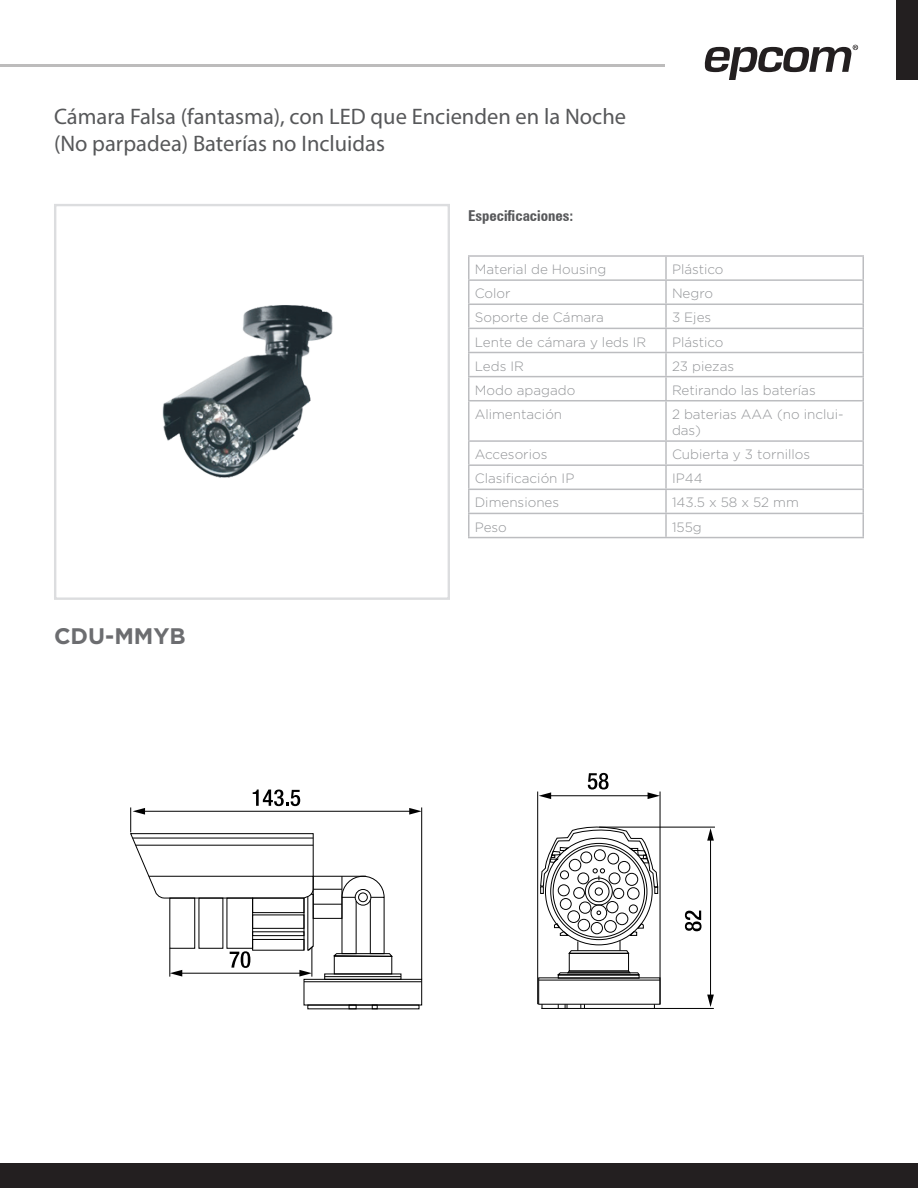
<style>
.page{position:relative;width:918px;height:1188px;background:#fff}
.page>*{position:absolute;margin:0;border:0;box-sizing:border-box;transform-origin:0 0}
.t1{font:22.5px/27px "Myriad Pro";color:#57585a}
.t2{font:700 22.5px "Gotham";color:#6c6d70}
.t3{font:700 condensed 15px "Zurich BT";color:#57585a}
.t4{font:300 13.5px/16.2px "Gotham";color:#939598}
</style>
<div class="page">
<div style="left:896px;top:0;width:22px;height:79px;background:#231f20"></div>
<div style="left:0;top:1164px;width:917px;height:24px;background:#231f20"></div>
<hr style="left:0;top:64px;width:664px;height:3px;background:#231f20">
<svg style="left:704px;top:45px;width:154px;height:34px"></svg>
<hr style="left:468px;top:255px;width:198px;height:2px;background:#bcbdc0">
<hr style="left:468px;top:257px;width:2px;height:22px;background:#bcbdc0">
<hr style="left:666px;top:255px;width:198px;height:2px;background:#bcbdc0">
<hr style="left:665px;top:257px;width:2px;height:22px;background:#bcbdc0">
<hr style="left:862px;top:257px;width:2px;height:22px;background:#bcbdc0">
<hr style="left:468px;top:279px;width:198px;height:2px;background:#bcbdc0">
<hr style="left:468px;top:281px;width:2px;height:23px;background:#bcbdc0">
<hr style="left:666px;top:279px;width:198px;height:2px;background:#bcbdc0">
<hr style="left:665px;top:281px;width:2px;height:23px;background:#bcbdc0">
<hr style="left:862px;top:281px;width:2px;height:23px;background:#bcbdc0">
<hr style="left:468px;top:304px;width:198px;height:1px;background:#bcbdc0">
<hr style="left:468px;top:305px;width:2px;height:23px;background:#bcbdc0">
<hr style="left:666px;top:304px;width:198px;height:1px;background:#bcbdc0">
<hr style="left:665px;top:305px;width:2px;height:23px;background:#bcbdc0">
<hr style="left:862px;top:305px;width:2px;height:23px;background:#bcbdc0">
<hr style="left:468px;top:328px;width:198px;height:1px;background:#bcbdc0">
<hr style="left:468px;top:329px;width:2px;height:23px;background:#bcbdc0">
<hr style="left:666px;top:328px;width:198px;height:1px;background:#bcbdc0">
<hr style="left:665px;top:329px;width:2px;height:23px;background:#bcbdc0">
<hr style="left:862px;top:329px;width:2px;height:23px;background:#bcbdc0">
<hr style="left:468px;top:352px;width:198px;height:1px;background:#bcbdc0">
<hr style="left:468px;top:353px;width:2px;height:23px;background:#bcbdc0">
<hr style="left:666px;top:352px;width:198px;height:1px;background:#bcbdc0">
<hr style="left:665px;top:353px;width:2px;height:23px;background:#bcbdc0">
<hr style="left:862px;top:353px;width:2px;height:23px;background:#bcbdc0">
<hr style="left:468px;top:376px;width:198px;height:1px;background:#bcbdc0">
<hr style="left:468px;top:377px;width:2px;height:23px;background:#bcbdc0">
<hr style="left:666px;top:376px;width:198px;height:1px;background:#bcbdc0">
<hr style="left:665px;top:377px;width:2px;height:23px;background:#bcbdc0">
<hr style="left:862px;top:377px;width:2px;height:23px;background:#bcbdc0">
<hr style="left:468px;top:400px;width:198px;height:1px;background:#bcbdc0">
<hr style="left:468px;top:401px;width:2px;height:39px;background:#bcbdc0">
<hr style="left:666px;top:400px;width:198px;height:1px;background:#bcbdc0">
<hr style="left:665px;top:401px;width:2px;height:39px;background:#bcbdc0">
<hr style="left:862px;top:401px;width:2px;height:39px;background:#bcbdc0">
<hr style="left:468px;top:440px;width:198px;height:2px;background:#bcbdc0">
<hr style="left:468px;top:442px;width:2px;height:22px;background:#bcbdc0">
<hr style="left:666px;top:440px;width:198px;height:2px;background:#bcbdc0">
<hr style="left:665px;top:442px;width:2px;height:22px;background:#bcbdc0">
<hr style="left:862px;top:442px;width:2px;height:22px;background:#bcbdc0">
<hr style="left:468px;top:464px;width:198px;height:2px;background:#bcbdc0">
<hr style="left:468px;top:466px;width:2px;height:23px;background:#bcbdc0">
<hr style="left:666px;top:464px;width:198px;height:2px;background:#bcbdc0">
<hr style="left:665px;top:466px;width:2px;height:23px;background:#bcbdc0">
<hr style="left:862px;top:466px;width:2px;height:23px;background:#bcbdc0">
<hr style="left:468px;top:489px;width:198px;height:1px;background:#bcbdc0">
<hr style="left:468px;top:490px;width:2px;height:23px;background:#bcbdc0">
<hr style="left:666px;top:489px;width:198px;height:1px;background:#bcbdc0">
<hr style="left:665px;top:490px;width:2px;height:23px;background:#bcbdc0">
<hr style="left:862px;top:490px;width:2px;height:23px;background:#bcbdc0">
<hr style="left:468px;top:513px;width:198px;height:1px;background:#bcbdc0">
<hr style="left:468px;top:514px;width:2px;height:23px;background:#bcbdc0">
<hr style="left:666px;top:513px;width:198px;height:1px;background:#bcbdc0">
<hr style="left:665px;top:514px;width:2px;height:23px;background:#bcbdc0">
<hr style="left:862px;top:514px;width:2px;height:23px;background:#bcbdc0">
<hr style="left:468px;top:537px;width:198px;height:1px;background:#bcbdc0">
<hr style="left:666px;top:537px;width:198px;height:1px;background:#bcbdc0">
<img style="left:162px;top:305px;width:171px;height:173px">
<div style="left:54px;top:204px;width:396px;height:396px;border:2px solid #dcdddf"></div>
<div style="left:304px;top:979px;width:118px;height:26px;border:1px solid #000"></div>
<div style="left:308px;top:1005px;width:111px;height:4px;border:1px solid #000"></div>
<svg style="left:349px;top:1005px;width:7px;height:4px"></svg>
<svg style="left:372px;top:1005px;width:5px;height:4px"></svg>
<hr style="left:304px;top:981px;width:118px;height:1px;background:#000">
<hr style="left:325px;top:976px;width:76px;height:1px;background:#000">
<hr style="left:421px;top:807px;width:1px;height:172px;background:#000">
<hr style="left:143px;top:811px;width:269px;height:1px;background:#000">
<svg style="left:409px;top:808px;width:13px;height:7px"></svg>
<svg style="left:130px;top:790px;width:262px;height:187px"></svg>
<div style="left:558px;top:885px;width:11px;height:11px;border:1px solid #000;border-radius:50%"></div>
<div style="left:574px;top:887px;width:11px;height:11px;border:1px solid #000;border-radius:50%"></div>
<div style="left:560px;top:898px;width:11px;height:12px;border:1px solid #000;border-radius:50%"></div>
<div style="left:627px;top:888px;width:12px;height:11px;border:1px solid #000;border-radius:50%"></div>
<div style="left:613px;top:888px;width:11px;height:11px;border:1px solid #000;border-radius:50%"></div>
<div style="left:579px;top:902px;width:12px;height:11px;border:1px solid #000;border-radius:50%"></div>
<div style="left:568px;top:911px;width:12px;height:12px;border:1px solid #000;border-radius:50%"></div>
<div style="left:578px;top:919px;width:12px;height:12px;border:1px solid #000;border-radius:50%"></div>
<div style="left:591px;top:922px;width:12px;height:12px;border:1px solid #000;border-radius:50%"></div>
<div style="left:591px;top:905px;width:16px;height:16px;border:1px solid #000;border-radius:50%"></div>
<svg style="left:597px;top:911px;width:4px;height:4px"></svg>
<div style="left:604px;top:920px;width:12px;height:12px;border:1px solid #000;border-radius:50%"></div>
<div style="left:616px;top:913px;width:12px;height:12px;border:1px solid #000;border-radius:50%"></div>
<div style="left:607px;top:901px;width:11px;height:12px;border:1px solid #000;border-radius:50%"></div>
<div style="left:629px;top:905px;width:9px;height:8px;border:1px solid #000;border-radius:50%"></div>
<div style="left:595px;top:888px;width:8px;height:7px;border:1px solid #000;border-radius:50%"></div>
<div style="left:588px;top:881px;width:21px;height:21px;border:1px solid #000;border-radius:50%"></div>
<div style="left:585px;top:878px;width:27px;height:27px;border:1px solid #000;border-radius:50%"></div>
<svg style="left:554px;top:923px;width:90px;height:30px"></svg>
<div style="left:569px;top:953px;width:60px;height:18px;border:1px solid #000"></div>
<svg style="left:558px;top:971px;width:81px;height:4px"></svg>
<hr style="left:539px;top:980px;width:121px;height:1px;background:#000">
<hr style="left:599px;top:827px;width:116px;height:1px;background:#000">
<hr style="left:549px;top:795px;width:101px;height:1px;background:#000">
<svg style="left:539px;top:792px;width:12px;height:7px"></svg>
<svg style="left:648px;top:792px;width:12px;height:7px"></svg>
<hr style="left:660px;top:792px;width:1px;height:212px;background:#000">
<hr style="left:710px;top:838px;width:1px;height:159px;background:#000">
<svg style="left:707px;top:828px;width:7px;height:13px"></svg>
<svg style="left:707px;top:995px;width:7px;height:12px"></svg>
<svg style="left:565px;top:1004px;width:3px;height:4px"></svg>
<svg style="left:581px;top:1004px;width:4px;height:4px"></svg>
<hr style="left:541px;top:1008px;width:173px;height:1px;background:#000">
<svg style="left:540px;top:826px;width:118px;height:68px"></svg>
<hr style="left:537px;top:792px;width:1px;height:212px;background:#000">
<svg style="left:588px;top:773px;width:21px;height:17px"></svg>
<svg style="left:685px;top:911px;width:17px;height:20px"></svg>
<p class="t1" style="left:54px;top:102px;width:574px">Cámara Falsa (fantasma), con LED que Encienden en la Noche (No parpadea) Baterías no Incluidas</p>
<p class="t3" style="left:468px;top:207px;width:107px">Especificaciones:</p>
<p class="t2" style="left:54px;top:623px;width:133px">CDU-MMYB</p>
<p class="t4" style="left:475px;top:261px;width:133px">Material de Housing</p>
<p class="t4" style="left:672px;top:261px;width:53px">Plástico</p>
<p class="t4" style="left:475px;top:285px;width:37px">Color</p>
<p class="t4" style="left:672px;top:285px;width:43px">Negro</p>
<p class="t4" style="left:475px;top:309px;width:131px">Soporte de Cámara</p>
<p class="t4" style="left:672px;top:309px;width:41px">3 Ejes</p>
<p class="t4" style="left:475px;top:333px;width:173px">Lente de cámara y leds IR</p>
<p class="t4" style="left:672px;top:333px;width:53px">Plástico</p>
<p class="t4" style="left:475px;top:358px;width:51px">Leds IR</p>
<p class="t4" style="left:672px;top:358px;width:64px">23 piezas</p>
<p class="t4" style="left:475px;top:382px;width:102px">Modo apagado</p>
<p class="t4" style="left:672px;top:382px;width:145px">Retirando las baterías</p>
<p class="t4" style="left:475px;top:406px;width:89px">Alimentación</p>
<p class="t4" style="left:672px;top:406px;width:173px">2 baterias AAA (no inclui&shy;das)</p>
<p class="t4" style="left:475px;top:446px;width:74px">Accesorios</p>
<p class="t4" style="left:672px;top:446px;width:140px">Cubierta y 3 tornillos</p>
<p class="t4" style="left:475px;top:470px;width:101px">Clasificación IP</p>
<p class="t4" style="left:672px;top:470px;width:32px">IP44</p>
<p class="t4" style="left:475px;top:494px;width:86px">Dimensiones</p>
<p class="t4" style="left:672px;top:494px;width:128px">143.5 x 58 x 52 mm</p>
<p class="t4" style="left:475px;top:519px;width:34px">Peso</p>
<p class="t4" style="left:672px;top:519px;width:31px">155g</p>
</div>
